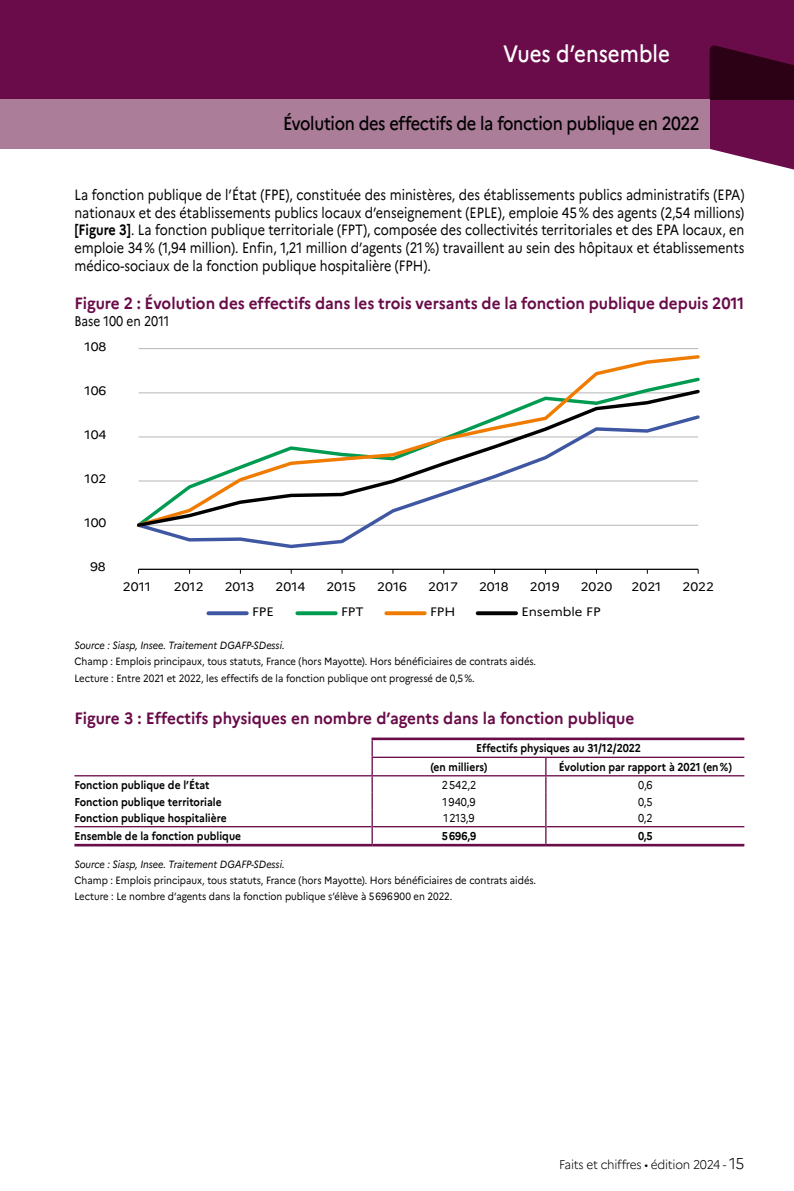
<style>
.page{position:relative;width:794px;height:1191px;background:#fff}
.page>*{position:absolute;margin:0;border:0;box-sizing:border-box;transform-origin:0 0}
.t1{font:500 23.62px "Marianne";color:#fff;scale:.87 1}
.t2{font:500 18.9px "Marianne";letter-spacing:-.02em;color:#000;scale:.87 1}
.t3{font:700 16.45px "Marianne";color:#690c49;scale:.94 1}
.t4{font:14.88px/17.8px "Marianne";color:#000;text-align:justify;scale:.85 1}
.t5{font:14px "Marianne";color:#000;scale:.85 1}
.t6{font:300 12.6px "Marianne";letter-spacing:-.02em;color:#000;scale:.94 1}
.t7{font:12.25px "Marianne";color:#000;scale:1.07 1}
.t8{font:700 11.38px/18.4px "Marianne";color:#000;scale:.9 1}
.t9{font:11.38px "Marianne";letter-spacing:.005em;color:#000;scale:.9 1}
.t10{font:10.5px/16.3px "Marianne";color:#000;scale:.9 1}
.t11{font:italic 10.5px "Marianne";color:#000;scale:.9 1}
.s1{font-weight:700}
.s2{font-size:15.75px}
</style>
<div class="page">
<div style="left:0;top:0;width:794px;height:99px;background:#6b0c4a"></div>
<svg style="left:709px;top:45px;width:85px;height:125px"></svg>
<div style="left:0;top:99px;width:709px;height:50px;background:#ab7d99"></div>
<hr style="left:138px;top:348px;width:560px;height:1px;background:#020203">
<hr style="left:138px;top:568px;width:560px;height:2px;background:#020203">
<svg style="left:149px;top:530px;width:216px;height:19px"></svg>
<svg style="left:578px;top:355px;width:122px;height:32px"></svg>
<svg style="left:137px;top:387px;width:563px;height:142px"></svg>
<svg style="left:208px;top:611px;width:39px;height:4px"></svg>
<svg style="left:297px;top:611px;width:39px;height:4px"></svg>
<svg style="left:386px;top:611px;width:39px;height:4px"></svg>
<svg style="left:478px;top:611px;width:38px;height:4px"></svg>
<hr style="left:371px;top:756px;width:175px;height:2px;background:#690c49">
<hr style="left:546px;top:756px;width:198px;height:2px;background:#690c49">
<hr style="left:371px;top:737px;width:175px;height:3px;background:#690c49">
<hr style="left:546px;top:737px;width:198px;height:3px;background:#690c49">
<hr style="left:74px;top:775px;width:298px;height:1px;background:#690c49">
<hr style="left:372px;top:775px;width:174px;height:1px;background:#690c49">
<hr style="left:546px;top:775px;width:198px;height:1px;background:#690c49">
<hr style="left:74px;top:826px;width:297px;height:1px;background:#690c49">
<hr style="left:373px;top:826px;width:172px;height:1px;background:#690c49">
<hr style="left:546px;top:826px;width:198px;height:1px;background:#690c49">
<hr style="left:74px;top:844px;width:298px;height:2px;background:#690c49">
<hr style="left:372px;top:844px;width:174px;height:2px;background:#690c49">
<hr style="left:546px;top:844px;width:198px;height:2px;background:#690c49">
<svg style="left:371px;top:740px;width:2px;height:104px"></svg>
<svg style="left:545px;top:758px;width:1px;height:86px"></svg>
<h1 class="t1" style="left:503px;top:39px;width:193px">Vues d’ensemble</h1>
<p class="t2" style="left:283px;top:112px;width:480px">Évolution des effectifs de la fonction publique en 2022</p>
<p class="t4" style="left:74px;top:185px;width:789px">La fonction publique de l’État (FPE), constituée des ministères, des établissements publics administratifs (EPA) nationaux et des établissements publics locaux d’enseignement (EPLE), emploie 45% des agents (2,54 millions) <span class="s1">[Figure 3]</span>. La fonction publique territoriale (FPT), composée des collectivités territoriales et des EPA locaux, en emploie 34% (1,94 million). Enfin, 1,21 million d’agents (21%) travaillent au sein des hôpitaux et établissements médico-sociaux de la fonction publique hospitalière (FPH).</p>
<p class="t3" style="left:74px;top:293px;width:714px">Figure 2 : Évolution des effectifs dans les trois versants de la fonction publique depuis 2011</p>
<p class="t5" style="left:74px;top:312px;width:113px">Base 100 en 2011</p>
<p class="t7" style="left:85px;top:339px;width:22px">108</p>
<p class="t7" style="left:85px;top:383px;width:22px">106</p>
<p class="t7" style="left:85px;top:427px;width:22px">104</p>
<p class="t7" style="left:85px;top:471px;width:22px">102</p>
<p class="t7" style="left:85px;top:515px;width:22px">100</p>
<p class="t7" style="left:90px;top:559px;width:16px">98</p>
<p class="t7" style="left:123px;top:579px;width:28px">2011</p>
<p class="t7" style="left:174px;top:579px;width:29px">2012</p>
<p class="t7" style="left:225px;top:579px;width:29px">2013</p>
<p class="t7" style="left:275px;top:579px;width:29px">2014</p>
<p class="t7" style="left:326px;top:579px;width:29px">2015</p>
<p class="t7" style="left:377px;top:579px;width:29px">2016</p>
<p class="t7" style="left:428px;top:579px;width:29px">2017</p>
<p class="t7" style="left:479px;top:579px;width:29px">2018</p>
<p class="t7" style="left:530px;top:579px;width:29px">2019</p>
<p class="t7" style="left:581px;top:579px;width:31px">2020</p>
<p class="t7" style="left:631px;top:579px;width:29px">2021</p>
<p class="t7" style="left:682px;top:579px;width:31px">2022</p>
<p class="t7" style="left:252px;top:604px;width:22px">FPE</p>
<p class="t7" style="left:341px;top:604px;width:23px">FPT</p>
<p class="t7" style="left:430px;top:604px;width:25px">FPH</p>
<p class="t7" style="left:521px;top:604px;width:75px">Ensemble FP</p>
<p class="t11" style="left:74px;top:638px;width:235px">Source : Siasp, Insee. Traitement DGAFP-SDessi.</p>
<p class="t10" style="left:74px;top:653px;width:514px">Champ : Emplois principaux, tous statuts, France (hors Mayotte). Hors bénéficiaires de contrats aidés.<br>Lecture : Entre 2021 et 2022, les effectifs de la fonction publique ont progressé de 0,5%.</p>
<p class="t3" style="left:74px;top:708px;width:597px">Figure 3 : Effectifs physiques en nombre d’agents dans la fonction publique</p>
<p class="t8" style="left:430px;top:739px;width:235px;text-indent:46px">Effectifs physiques au 31/12/2022 (en milliers)</p>
<p class="t8" style="left:559px;top:757px;width:194px">Évolution par rapport à 2021 (en%)</p>
<p class="t8" style="left:74px;top:775px;width:152px">Fonction publique de l’État</p>
<p class="t9" style="left:442px;top:777px;width:40px">2542,2</p>
<p class="t9" style="left:638px;top:777px;width:17px">0,6</p>
<p class="t8" style="left:74px;top:792px;width:165px">Fonction publique territoriale</p>
<p class="t9" style="left:442px;top:794px;width:38px">1940,9</p>
<p class="t9" style="left:638px;top:794px;width:18px">0,5</p>
<p class="t8" style="left:74px;top:809px;width:171px">Fonction publique hospitalière</p>
<p class="t9" style="left:443px;top:811px;width:36px">1213,9</p>
<p class="t9" style="left:638px;top:811px;width:18px">0,2</p>
<p class="t8" style="left:74px;top:827px;width:187px">Ensemble de la fonction publique</p>
<p class="t8" style="left:442px;top:827px;width:40px">5696,9</p>
<p class="t8" style="left:638px;top:827px;width:18px">0,5</p>
<p class="t11" style="left:74px;top:857px;width:235px">Source : Siasp, Insee. Traitement DGAFP-SDessi.</p>
<p class="t10" style="left:74px;top:872px;width:514px">Champ : Emplois principaux, tous statuts, France (hors Mayotte). Hors bénéficiaires de contrats aidés.<br>Lecture : Le nombre d’agents dans la fonction publique s’élève à 5696900 en 2022.</p>
<p class="t6" style="left:559px;top:1157px;width:199px">Faits et chiffres • édition 2024 - <span class="s2">15</span></p>
</div>
